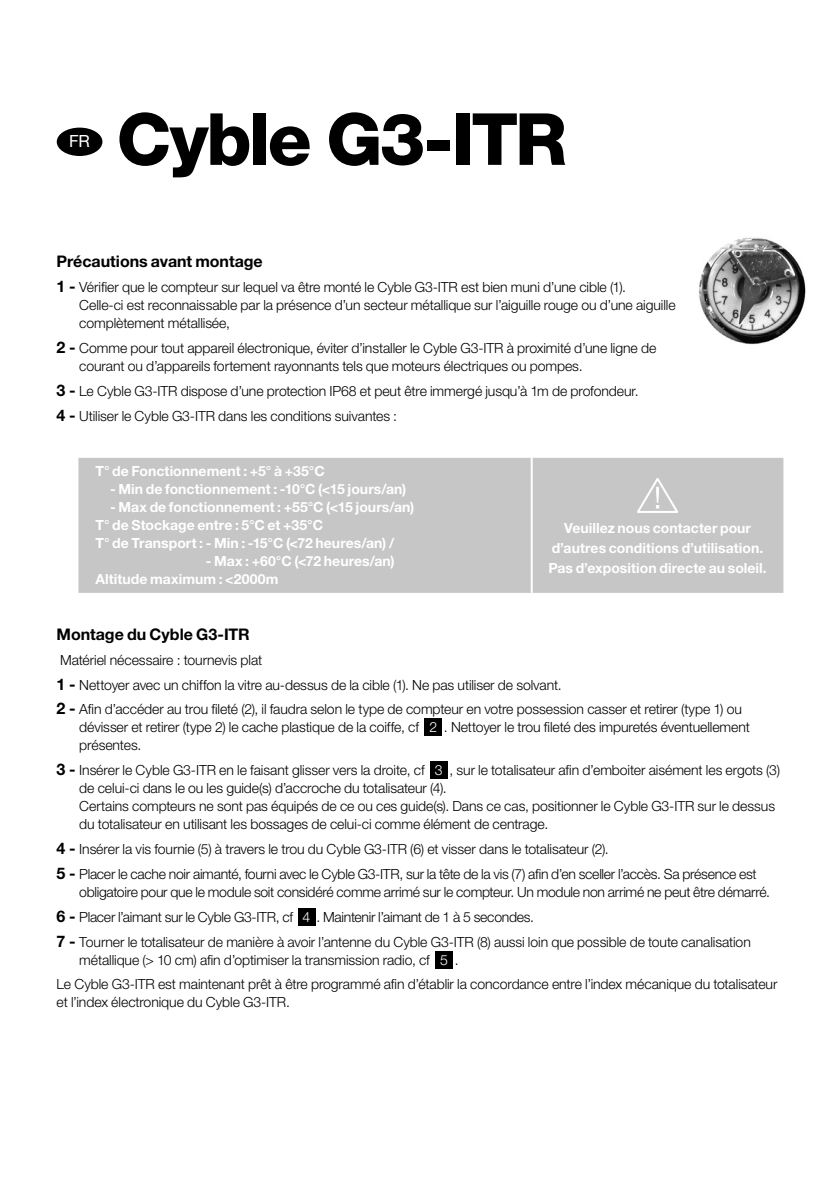
<style>
.page{position:relative;width:840px;height:1191px;background:#fff}
.page>*{position:absolute;margin:0;border:0;box-sizing:border-box;transform-origin:0 0}
.Headline_50_50{font:800 72px "Helvetica Neue LT Std";letter-spacing:-.035em;color:#000}
.t1{font:16.8px "Helvetica Neue LT Std";color:#fff}
.Table_Title{font:700 16px "Helvetica Neue LT Std";letter-spacing:-.005em;color:#000}
.Body_Copy{font:300 14px/18px "Helvetica Neue LT Std";letter-spacing:-.005em;color:#000}
.Table_1_Header{font:700 14px/20px "Helvetica Neue LT Std";color:#fff;text-align:center}
.s1{font-weight:700;font-size:16px}
.s2{color:#fff}
</style>
<div class="page">
<div style="left:424px;top:718px;width:17px;height:17px;background:#000"></div>
<div style="left:430px;top:761px;width:17px;height:17px;background:#000"></div>
<div style="left:435px;top:951px;width:17px;height:17px;background:#000"></div>
<div style="left:298px;top:908px;width:17px;height:17px;background:#000"></div>
<img style="left:699px;top:237px;width:107px;height:108px">
<div style="left:78px;top:458px;width:705px;height:135px;background:#c6c6c6"></div>
<hr style="left:530px;top:458px;width:2px;height:135px;background:#fff">
<svg style="left:634px;top:476px;width:46px;height:38px;background:#cfcfcf"></svg>
<div style="left:57px;top:128px;width:45px;height:28px;background:#000;border-radius:50%"></div>
<p class="t1" style="left:69px;top:131px;width:22px">FR</p>
<p class="Headline_50_50" style="left:116px;top:96px;width:452px">Cyble G3-ITR</p>
<p class="Table_Title" style="left:57px;top:252px;width:207px">Précautions avant montage</p>
<p class="Body_Copy" style="left:79px;top:278px;width:597px;text-indent:-23px"><span class="s1">1 -</span> Vérifier que le compteur sur lequel va être monté le Cyble G3-ITR est bien muni d’une cible (1).<br>Celle-ci est reconnaissable par la présence d’un secteur métallique sur l’aiguille rouge ou d’une aiguille complètement métallisée,</p>
<p class="Body_Copy" style="left:79px;top:339px;width:578px;text-indent:-23px"><span class="s1">2 -</span> Comme pour tout appareil électronique, éviter d’installer le Cyble G3-ITR à proximité d’une ligne de courant ou d’appareils fortement rayonnants tels que moteurs électriques ou pompes.</p>
<p class="Body_Copy" style="left:57px;top:382px;width:583px"><span class="s1">3 -</span> Le Cyble G3-ITR dispose d’une protection IP68 et peut être immergé jusqu’à 1m de profondeur.</p>
<p class="Body_Copy" style="left:57px;top:406px;width:342px"><span class="s1">4 -</span> Utiliser le Cyble G3-ITR dans les conditions suivantes :</p>
<p class="Table_1_Header" style="left:95px;top:461px;width:230px">T° de Fonctionnement : +5° à +35°C</p>
<p class="Table_1_Header" style="left:110px;top:479px;width:297px">- Min de fonctionnement : -10°C (&lt;15 jours/an)</p>
<p class="Table_1_Header" style="left:110px;top:497px;width:305px">- Max de fonctionnement : +55°C (&lt;15 jours/an)</p>
<p class="Table_1_Header" style="left:95px;top:515px;width:229px">T° de Stockage entre : 5°C et +35°C</p>
<p class="Table_1_Header" style="left:95px;top:533px;width:300px">T° de Transport : - Min : -15°C (&lt;72 heures/an) /</p>
<p class="Table_1_Header" style="left:206px;top:551px;width:190px">- Max : +60°C (&lt;72 heures/an)</p>
<p class="Table_1_Header" style="left:95px;top:569px;width:184px">Altitude maximum : &lt;2000m</p>
<p class="Table_1_Header" style="left:548px;top:517px;width:220px">Veuillez nous contacter pour d’autres conditions d’utilisation.<br>Pas d’exposition directe au soleil.</p>
<p class="Table_Title" style="left:57px;top:624px;width:194px">Montage du Cyble G3-ITR</p>
<p class="Body_Copy" style="left:60px;top:650px;width:203px">Matériel nécessaire : tournevis plat</p>
<p class="Body_Copy" style="left:57px;top:675px;width:506px"><span class="s1">1 -</span> Nettoyer avec un chiffon la vitre au-dessus de la cible (1). Ne pas utiliser de solvant.</p>
<p class="Body_Copy" style="left:79px;top:700px;width:671px;text-indent:-23px"><span class="s1">2 -</span> Afin d’accéder au trou fileté (2), il faudra selon le type de compteur en votre possession casser et retirer (type 1) ou dévisser et retirer (type 2) le cache plastique de la coiffe, cf <span class="s2">2</span> . Nettoyer le trou fileté des impuretés éventuellement présentes.</p>
<p class="Body_Copy" style="left:79px;top:761px;width:702px;text-indent:-23px"><span class="s1">3 -</span> Insérer le Cyble G3-ITR en le faisant glisser vers la droite, cf <span class="s2">3</span> , sur le totalisateur afin d’emboiter aisément les ergots (3) de celui-ci dans le ou les guide(s) d’accroche du totalisateur (4).<br>Certains compteurs ne sont pas équipés de ce ou ces guide(s). Dans ce cas, positionner le Cyble G3-ITR sur le dessus du totalisateur en utilisant les bossages de celui-ci comme élément de centrage.</p>
<p class="Body_Copy" style="left:57px;top:840px;width:553px"><span class="s1">4 -</span> Insérer la vis fournie (5) à travers le trou du Cyble G3-ITR (6) et visser dans le totalisateur (2).</p>
<p class="Body_Copy" style="left:79px;top:864px;width:691px;text-indent:-23px"><span class="s1">5 -</span> Placer le cache noir aimanté, fourni avec le Cyble G3-ITR, sur la tête de la vis (7) afin d’en sceller l’accès. Sa présence est obligatoire pour que le module soit considéré comme arrimé sur le compteur. Un module non arrimé ne peut être démarré.</p>
<p class="Body_Copy" style="left:57px;top:907px;width:478px"><span class="s1">6 -</span> Placer l’aimant sur le Cyble G3-ITR, cf <span class="s2">4</span> . Maintenir l’aimant de 1 à 5 secondes.</p>
<p class="Body_Copy" style="left:79px;top:932px;width:672px;text-indent:-23px"><span class="s1">7 -</span> Tourner le totalisateur de manière à avoir l’antenne du Cyble G3-ITR (8) aussi loin que possible de toute canalisation métallique (&gt; 10 cm) afin d’optimiser la transmission radio, cf <span class="s2">5</span> .</p>
<p class="Body_Copy" style="left:57px;top:974px;width:722px">Le Cyble G3-ITR est maintenant prêt à être programmé afin d’établir la concordance entre l’index mécanique du totalisateur et l’index électronique du Cyble G3-ITR.</p>
</div>
